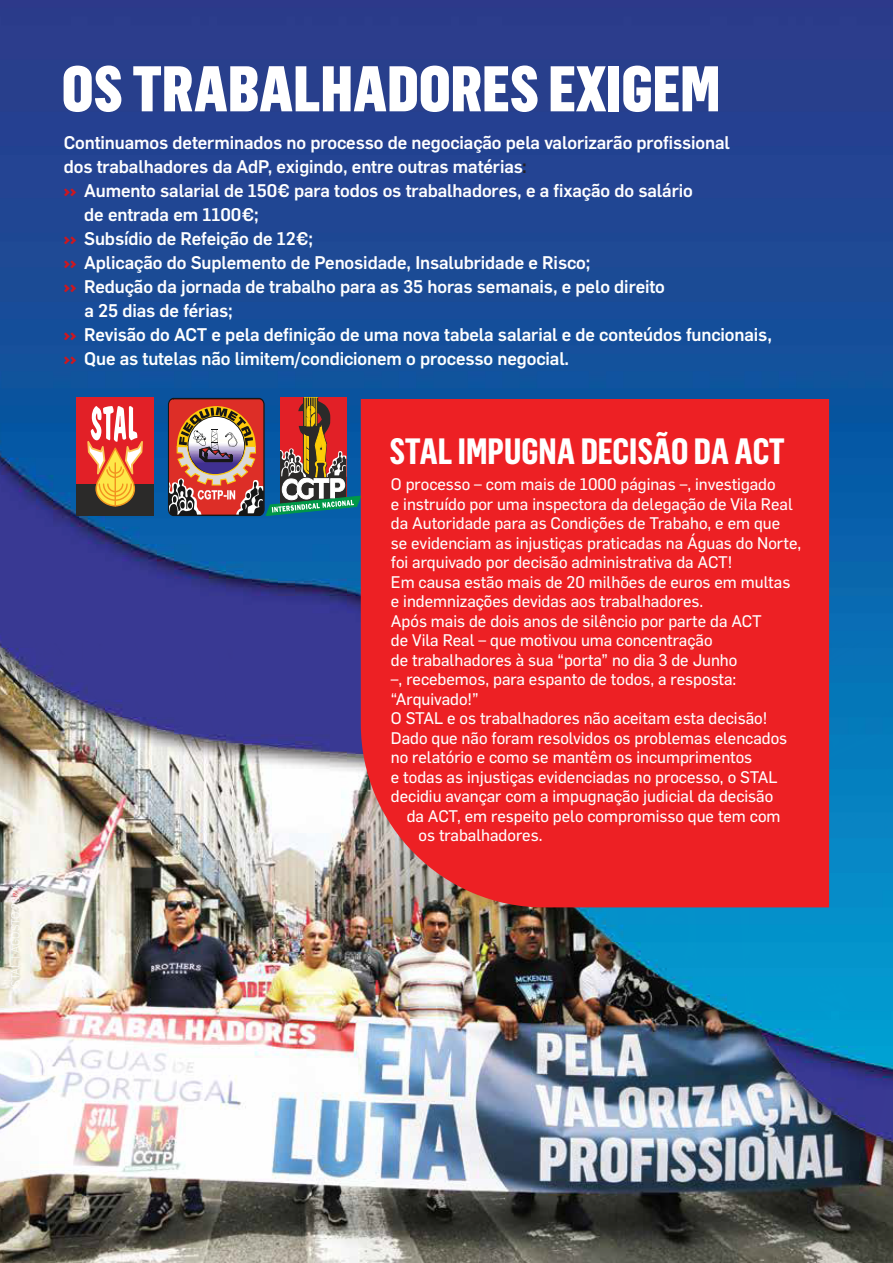
<style>
.page{position:relative;width:893px;height:1263px;background:#fff}
.page>*{position:absolute;margin:0;border:0;box-sizing:border-box;transform-origin:0 0}
.t1{font:900 63.15px "Flama Condensed";color:#fff}
.t2{font:700 35.85px "Flama Condensed";color:#fff}
.t3{font:500 18px "Flama";letter-spacing:-.005em;color:#fff}
.t4{font:16.5px/19.5px "Flama Basic";color:#fff}
.t5{font:300 11.4px "Flama";color:#fff}
.s1{color:#231f20}
.s2{font-weight:900;color:#ce171f}
</style>
<div class="page">
<img style="left:0;top:0;width:893px;height:1263px">
<div style="left:76px;top:397px;width:78px;height:87px;background:#e22027"></div>
<div style="left:76px;top:484px;width:78px;height:31px;background:#2b2a29"></div>
<svg style="left:87px;top:406px;width:56px;height:100px"></svg>
<hr style="left:115px;top:462px;width:1px;height:44px;background:#f29320">
<svg style="left:168px;top:283px;width:193px;height:233px;background:#52597c"></svg>
<div style="left:361px;top:399px;width:468px;height:508px;background:#ed2024"></div>
<p class="t5" style="left:8px;top:987px;width:103px;rotate:-90deg">STAL | AGOSTO 2024</p>
<h1 class="t1" style="left:62px;top:48px;width:660px">OS TRABALHADORES EXIGEM</h1>
<p class="t3" style="left:64px;top:129px;width:668px">Continuamos determinados no processo de negociação pela valorizarão profissional</p>
<p class="t3" style="left:64px;top:153px;width:464px">dos trabalhadores da AdP, exigindo, entre outras matérias<span class="s1">:</span></p>
<p class="t3" style="left:64px;top:177px;width:630px"><span class="s2">››</span> Aumento salarial de 150€ para todos os trabalhadores, e a fixação do salário</p>
<p class="t3" style="left:84px;top:201px;width:176px">de entrada em 1100€;</p>
<p class="t3" style="left:64px;top:225px;width:251px"><span class="s2">››</span> Subsídio de Refeição de 12€;</p>
<p class="t3" style="left:64px;top:249px;width:528px"><span class="s2">››</span> Aplicação do Suplemento de Penosidade, Insalubridade e Risco;</p>
<p class="t3" style="left:64px;top:273px;width:603px"><span class="s2">››</span> Redução da jornada de trabalho para as 35 horas semanais, e pelo direito</p>
<p class="t3" style="left:84px;top:297px;width:150px">a 25 dias de férias;</p>
<p class="t3" style="left:64px;top:321px;width:710px"><span class="s2">››</span> Revisão do ACT e pela definição de uma nova tabela salarial e de conteúdos funcionais,</p>
<p class="t3" style="left:64px;top:345px;width:507px"><span class="s2">››</span> Que as tutelas não limitem/condicionem o processo negocial.</p>
<h2 class="t2" style="left:390px;top:428px;width:397px">STAL IMPUGNA DECISÃO DA ACT</h2>
<p class="t4" style="left:391px;top:474px;width:412px">O processo – com mais de 1000 páginas –, investigado<br>e instruído por uma inspectora da delegação de Vila Real da Autoridade para as Condições de Trabaho, e em que<br>se evidenciam as injustiças praticadas na Águas do Norte, foi arquivado por decisão administrativa da ACT!<br>Em causa estão mais de 20 milhões de euros em multas e indemnizações devidas aos trabalhadores.<br>Após mais de dois anos de silêncio por parte da ACT<br>de Vila Real – que motivou uma concentração<br>de trabalhadores à sua “porta” no dia 3 de Junho<br>–, recebemos, para espanto de todos, a resposta: “Arquivado!”<br>O STAL e os trabalhadores não aceitam esta decisão!<br>Dado que não foram resolvidos os problemas elencados no relatório e como se mantêm os incumprimentos<br>e todas as injustiças evidenciadas no processo, o STAL decidiu avançar com a impugnação judicial da decisão</p>
<p class="t4" style="left:418px;top:805px;width:364px;text-indent:-12px">da ACT, em respeito pelo compromisso que tem com os trabalhadores.</p>
</div>
